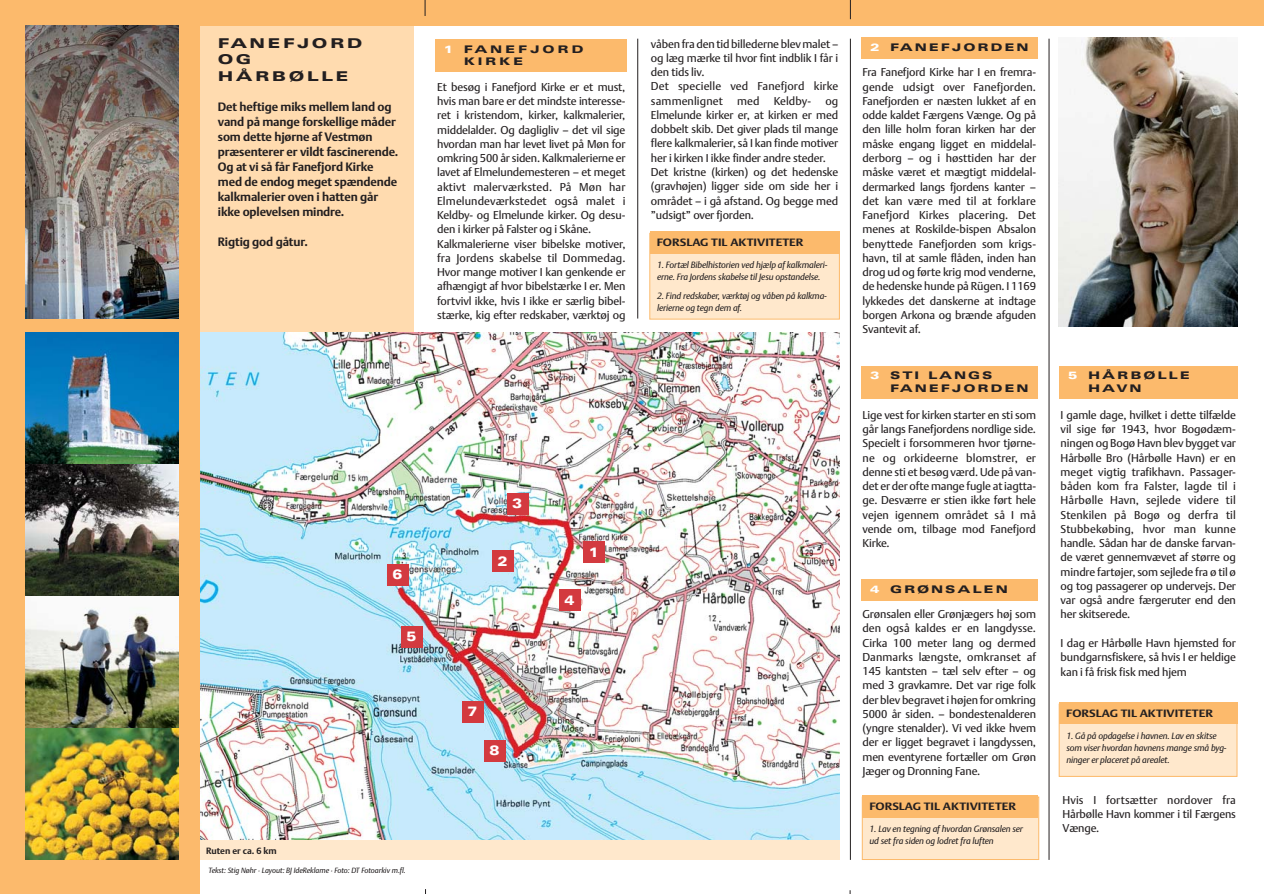
<style>
.page{position:relative;width:1264px;height:894px;background:#fff}
.page>*{position:absolute;margin:0;border:0;box-sizing:border-box;transform-origin:0 0}
.t1{font:900 expanded 13.5px/16.5px "Univers";letter-spacing:.15em;color:#231f20;scale:1.2 1}
.t2{font:900 expanded 13.5px "Univers";color:#fff}
.t3{font:700 12px/15px "DTL Argo T";letter-spacing:-.01em;color:#231f20}
.t4{font:11.25px/14.2px "DTL Argo T";letter-spacing:-.01em;color:#231f20;text-align:justify}
.t5{font:700 10.5px "DTL Argo T";color:#231f20;scale:1.2 1}
.t6{font:900 expanded 10.5px/12.6px "Univers";letter-spacing:.15em;color:#231f20;scale:1.2 1}
.t7{font:900 expanded 10.5px/12.6px "Univers";letter-spacing:.22em;color:#231f20;scale:1.2 1}
.t8{font:italic 9px/12px "DTL Argo T";letter-spacing:-.01em;color:#231f20}
.t9{font:700 9px "DTL Argo T";color:#231f20}
.t10{font:italic 7.5px "DTL Argo T";color:#231f20}
.s1{color:#fff}
</style>
<div class="page">
<img style="left:0;top:0;width:1264px;height:893px">
<p class="t1" style="left:218px;top:36px;width:122px">FANEFJORD<br>OG<br>HÅRBØLLE</p>
<p class="t3" style="left:218px;top:100px;width:182px">Det heftige miks mellem land og vand på mange forskellige måder som dette hjørne af Vestmøn præsenterer er vildt fascinerende.<br>Og at vi så får Fanefjord Kirke med de endog meget spændende kalkmalerier oven i hatten går ikke oplevelsen mindre.</p>
<p class="t3" style="left:218px;top:235px;width:91px">Rigtig god gåtur.</p>
<p class="t7" style="left:464px;top:43px;width:101px;text-indent:-20px"><span class="s1">1</span> FANEFJORD<br>KIRKE</p>
<p class="t4" style="left:437px;top:81px;width:190px;text-align:left">Et besøg i Fanefjord Kirke er et must, hvis man bare er det mindste interesse&shy;ret i kristendom, kirker, kalkmalerier, middelalder. Og dagligliv – det vil sige hvordan man har levet livet på Møn for omkring 500 år siden. Kalkmalerierne er lavet af Elmelundemesteren – et meget aktivt malerværksted. På Møn har Elmelundeværkstedet også malet i Keldby- og Elmelunde kirker. Og desu&shy;den i kirker på Falster og i Skåne.<br>Kalkmalerierne viser bibelske motiver, fra Jordens skabelse til Dommedag.<br>Hvor mange motiver I kan genkende er afhængigt af hvor bibelstærke I er. Men fortvivl ikke, hvis I ikke er særlig bibel&shy;stærke, kig efter redskaber, værktøj og</p>
<p class="t2" style="left:392px;top:569px;width:11px">6</p>
<p class="t9" style="left:206px;top:846px;width:72px">Ruten er ca. 6 km</p>
<p class="t2" style="left:406px;top:631px;width:11px">5</p>
<p class="t10" style="left:208px;top:866px;width:199px">Tekst: Stig Nøhr · Layout: BJ IdeReklame · Foto: DT Fotoarkiv m.fl.</p>
<p class="t2" style="left:512px;top:498px;width:11px">3</p>
<p class="t2" style="left:497px;top:555px;width:11px">2</p>
<p class="t2" style="left:467px;top:706px;width:11px">7</p>
<p class="t2" style="left:489px;top:745px;width:11px">8</p>
<p class="t2" style="left:564px;top:594px;width:11px">4</p>
<p class="t2" style="left:589px;top:546px;width:11px">1</p>
<p class="t4" style="left:651px;top:38px;width:189px;text-align:left">våben fra den tid billederne blev malet – og læg mærke til hvor fint indblik I får i den tids liv.<br>Det specielle ved Fanefjord kirke sammenlignet</p>
<p class="t4" style="left:737px;top:95px;width:24px">med</p>
<p class="t4" style="left:773px;top:95px;width:39px">Keldby-</p>
<p class="t4" style="left:651px;top:95px;width:189px;text-align:left;text-indent:174px">og<br>Elmelunde kirker er, at kirken er med dobbelt skib. Det giver plads til mange flere kalkmalerier, så I kan finde motiver her i kirken I ikke finder andre steder.<br>Det kristne (kirken) og det hedenske (gravhøjen) ligger side om side her i området – i gå afstand. Og begge med ”udsigt” over fjorden.</p>
<p class="t5" style="left:657px;top:237px;width:124px">FORSLAG TIL AKTIVITETER</p>
<p class="t8" style="left:657px;top:259px;width:172px">1. Fortæl Bibelhistorien ved hjælp af kalkmaleri&shy;erne. Fra Jordens skabelse til Jesu opstandelse.</p>
<p class="t8" style="left:657px;top:290px;width:171px">2. Find redskaber, værktøj og våben på kalkma&shy;lerierne og tegn dem af.</p>
<p class="t6" style="left:870px;top:42px;width:134px"><span class="s1">2</span> FANEFJORDEN</p>
<p class="t4" style="left:862px;top:66px;width:175px">Fra Fanefjord Kirke har I en fremra&shy;gende udsigt over Fanefjorden.<br>Fanefjorden er næsten lukket af en odde kaldet Færgens Vænge. Og på den lille holm foran kirken har der måske engang ligget en middelal&shy;derborg – og i høsttiden har der måske været et mægtigt middelal&shy;dermarked langs fjordens kanter – det kan være med til at forklare Fanefjord Kirkes placering. Det menes at Roskilde-bispen Absalon benyttede Fanefjorden som krigs&shy;havn, til at samle flåden, inden han drog ud og førte krig mod venderne, de hedenske hunde på Rügen. I 1169 lykkedes det danskerne at indtage borgen Arkona og brænde afguden Svantevit af.</p>
<p class="t6" style="left:890px;top:370px;width:117px;text-indent:-20px"><span class="s1">3</span> STI LANGS<br>FANEFJORDEN</p>
<p class="t4" style="left:862px;top:409px;width:175px">Lige vest for kirken starter en sti som går langs Fanefjordens nordlige side.<br>Specielt i forsommeren hvor tjørne&shy;ne og orkideerne blomstrer, er denne sti et besøg værd. Ude på van&shy;det er der ofte mange fugle at iagtta&shy;ge. Desværre er stien ikke ført hele vejen igennem området så I må vende om, tilbage mod Fanefjord Kirke.</p>
<p class="t6" style="left:870px;top:583px;width:116px"><span class="s1">4</span> GRØNSALEN</p>
<p class="t4" style="left:862px;top:608px;width:175px">Grønsalen eller Grønjægers høj som den også kaldes er en langdysse.<br>Cirka 100 meter lang og dermed Danmarks længste, omkranset af 145 kantsten – tæl selv efter – og med 3 gravkamre. Det var rige folk der blev begravet i højen for omkring 5000 år siden. – bondestenalderen (yngre stenalder). Vi ved ikke hvem der er ligget begravet i langdyssen, men eventyrene fortæller om Grøn Jæger og Dronning Fane.</p>
<p class="t5" style="left:869px;top:800px;width:124px">FORSLAG TIL AKTIVITETER</p>
<p class="t8" style="left:869px;top:822px;width:155px">1. Lav en tegning af hvordan Grønsalen ser ud set fra siden og lodret fra luften</p>
<p class="t6" style="left:1088px;top:370px;width:86px;text-indent:-20px"><span class="s1">5</span> HÅRBØLLE<br>HAVN</p>
<p class="t4" style="left:1060px;top:409px;width:177px">I gamle dage, hvilket i dette tilfælde vil sige før 1943, hvor Bogødæm&shy;ningen og Bogø Havn blev bygget var Hårbølle Bro (Hårbølle Havn) er en meget vigtig trafikhavn. Passager&shy;båden kom fra Falster, lagde til i Hårbølle Havn, sejlede videre til Stenkilen på Bogø og derfra til Stubbekøbing, hvor man kunne handle. Sådan har de danske farvan&shy;de været gennemvævet af større og mindre fartøjer, som sejlede fra ø til ø og tog passagerer op undervejs. Der var også andre færgeruter end den her skitserede.</p>
<p class="t4" style="left:1060px;top:637px;width:177px">I dag er Hårbølle Havn hjemsted for bundgarnsfiskere, så hvis I er heldige kan i få frisk fisk med hjem</p>
<p class="t5" style="left:1066px;top:707px;width:124px">FORSLAG TIL AKTIVITETER</p>
<p class="t8" style="left:1066px;top:729px;width:162px">1. Gå på opdagelse i havnen. Lav en skitse som viser hvordan havnens mange små byg&shy;ninger er placeret på arealet.</p>
<p class="t4" style="left:1062px;top:793px;width:175px">Hvis I fortsætter nordover fra Hårbølle Havn kommer i til Færgens Vænge.</p>
</div>
